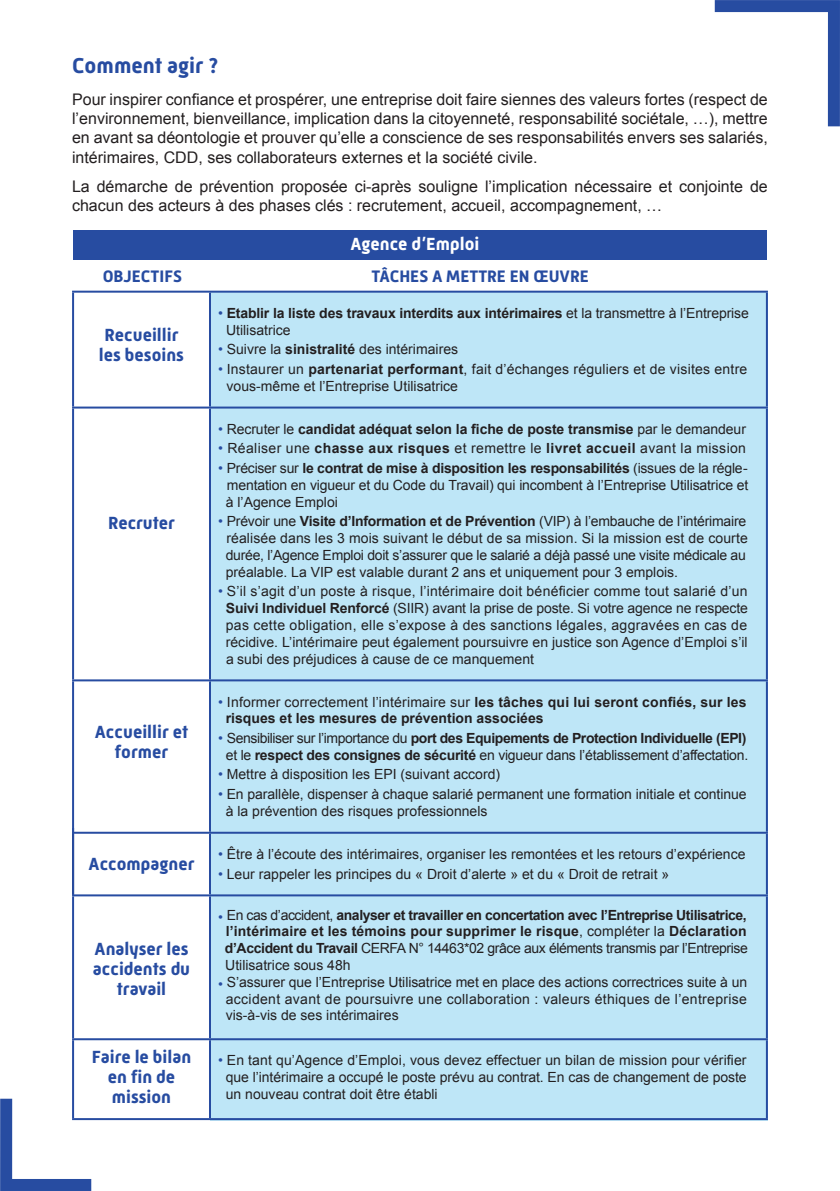
<style>
.page{position:relative;width:840px;height:1191px;background:#fff}
.page>*{position:absolute;margin:0;border:0;box-sizing:border-box;transform-origin:0 0}
.t1{font:700 22px "Mic 32 New";color:#274ca1}
.t2{font:700 18px/20px "Mic 32 New";color:#274ca1;text-align:center}
.t3{font:700 18px "Mic 32 New";color:#fff}
.t4{font:700 17px "Mic 32 New";color:#274ca1}
.t5{font:16px/19.2px "Arial";color:#231f20;text-align:justify}
.t6{font:14px "Arial";color:#231f20}
.t7{font:700 14px "Arial";letter-spacing:-.01em;color:#231f20}
.t8{font:700 14px "Arial";letter-spacing:-.03em;color:#231f20}
.t9{font:14px "Arial";letter-spacing:.025em;color:#231f20}
.t10{font:14px "Arial";letter-spacing:-.02em;color:#231f20}
.t11{font:14px "Arial";letter-spacing:-.03em;color:#231f20}
.t12{font:700 14px "Arial";letter-spacing:.01em;color:#231f20}
.t13{font:14px "Arial";letter-spacing:.02em;color:#231f20}
.s1{font-weight:400;color:#274ca1}
.s2{font-weight:400}
.s3{color:#274ca1}
.s4{font-weight:700}
</style>
<div class="page">
<div style="left:211px;top:292px;width:556px;height:828px;background:#bee6f7"></div>
<hr style="left:72px;top:291px;width:138px;height:2px;background:#274ca1">
<hr style="left:72px;top:293px;width:2px;height:113px;background:#274ca1">
<hr style="left:210px;top:291px;width:557px;height:2px;background:#274ca1">
<hr style="left:209px;top:293px;width:2px;height:113px;background:#274ca1">
<hr style="left:765px;top:293px;width:2px;height:113px;background:#274ca1">
<hr style="left:210px;top:406px;width:557px;height:2px;background:#274ca1">
<hr style="left:765px;top:408px;width:2px;height:271px;background:#274ca1">
<hr style="left:72px;top:406px;width:138px;height:2px;background:#274ca1">
<hr style="left:72px;top:408px;width:2px;height:271px;background:#274ca1">
<hr style="left:209px;top:408px;width:2px;height:271px;background:#274ca1">
<hr style="left:72px;top:679px;width:138px;height:2px;background:#274ca1">
<hr style="left:72px;top:681px;width:2px;height:150px;background:#274ca1">
<hr style="left:72px;top:831px;width:138px;height:2px;background:#274ca1">
<hr style="left:210px;top:679px;width:557px;height:2px;background:#274ca1">
<hr style="left:209px;top:681px;width:2px;height:150px;background:#274ca1">
<hr style="left:765px;top:681px;width:2px;height:150px;background:#274ca1">
<hr style="left:210px;top:831px;width:557px;height:2px;background:#274ca1">
<hr style="left:209px;top:833px;width:2px;height:61px;background:#274ca1">
<hr style="left:765px;top:833px;width:2px;height:61px;background:#274ca1">
<hr style="left:210px;top:894px;width:557px;height:2px;background:#274ca1">
<hr style="left:765px;top:896px;width:2px;height:142px;background:#274ca1">
<hr style="left:72px;top:894px;width:138px;height:2px;background:#274ca1">
<hr style="left:72px;top:896px;width:2px;height:142px;background:#274ca1">
<hr style="left:209px;top:896px;width:2px;height:142px;background:#274ca1">
<hr style="left:72px;top:1038px;width:138px;height:2px;background:#274ca1">
<hr style="left:72px;top:1040px;width:2px;height:78px;background:#274ca1">
<hr style="left:72px;top:1118px;width:138px;height:2px;background:#274ca1">
<hr style="left:210px;top:1038px;width:557px;height:2px;background:#274ca1">
<hr style="left:209px;top:1040px;width:2px;height:78px;background:#274ca1">
<hr style="left:765px;top:1040px;width:2px;height:78px;background:#274ca1">
<hr style="left:210px;top:1118px;width:557px;height:2px;background:#274ca1">
<div style="left:73px;top:230px;width:693px;height:30px;background:#274ca1"></div>
<svg style="left:714px;top:0;width:125px;height:127px"></svg>
<svg style="left:0;top:1086px;width:103px;height:105px"></svg>
<hr style="left:72px;top:828px;width:2px;height:67px;background:#274ca1">
<p class="t1" style="left:72px;top:53px;width:148px">Comment agir ?</p>
<p class="t5" style="left:72px;top:90px;width:697px">Pour inspirer confiance et prospérer, une entreprise doit faire siennes des valeurs fortes (respect de l’environnement, bienveillance, implication dans la citoyenneté, responsabilité sociétale, …), mettre en avant sa déontologie et prouver qu’elle a conscience de ses responsabilités envers ses salariés, intérimaires, CDD, ses collaborateurs externes et la société civile.</p>
<p class="t5" style="left:72px;top:177px;width:697px">La démarche de prévention proposée ci-après souligne l’implication nécessaire et conjointe de chacun des acteurs à des phases clés : recrutement, accueil, accompagnement, …</p>
<p class="t3" style="left:350px;top:233px;width:130px">Agence d’Emploi</p>
<p class="t4" style="left:103px;top:267px;width:81px">OBJECTIFS</p>
<p class="t4" style="left:371px;top:267px;width:219px">TÂCHES A METTRE EN ŒUVRE</p>
<p class="t2" style="left:105px;top:325px;width:75px">Recueillir</p>
<p class="t2" style="left:99px;top:345px;width:87px">les besoins</p>
<p class="t2" style="left:108px;top:513px;width:68px">Recruter</p>
<p class="t2" style="left:95px;top:722px;width:95px">Accueillir et former</p>
<p class="t2" style="left:89px;top:854px;width:107px">Accompagner</p>
<p class="t2" style="left:93px;top:939px;width:99px">Analyser les accidents du travail</p>
<p class="t2" style="left:92px;top:1046px;width:101px">Faire le bilan en fin de</p>
<p class="t2" style="left:112px;top:1086px;width:61px">mission</p>
<p class="t7" style="left:218px;top:303px;width:532px"><span class="s1">•</span> Etablir la liste des travaux interdits aux intérimaires <span class="s2">et la transmettre à l’Entreprise</span></p>
<p class="t6" style="left:226px;top:320px;width:66px">Utilisatrice</p>
<p class="t6" style="left:218px;top:340px;width:241px"><span class="s3">•</span> Suivre la <span class="s4">sinistralité</span> des intérimaires</p>
<p class="t6" style="left:218px;top:360px;width:530px"><span class="s3">•</span> Instaurer un <span class="s4">partenariat performant</span>, fait d’échanges réguliers et de visites entre</p>
<p class="t6" style="left:226px;top:377px;width:233px">vous-même et l’Entreprise Utilisatrice</p>
<p class="t7" style="left:218px;top:419px;width:529px"><span class="s1">•</span> <span class="s2">Recruter le</span> candidat adéquat selon la fiche de poste transmise <span class="s2">par le demandeur</span></p>
<p class="t9" style="left:218px;top:439px;width:529px"><span class="s3">•</span> Réaliser une <span class="s4">chasse aux risques</span> et remettre le <span class="s4">livret accueil</span> avant la mission</p>
<p class="t7" style="left:218px;top:459px;width:531px"><span class="s1">•</span> <span class="s2">Préciser sur</span> le contrat de mise à disposition les responsabilités <span class="s2">(issues de la régle-</span></p>
<p class="t6" style="left:227px;top:476px;width:522px">mentation en vigueur et du Code du Travail) qui incombent à l’Entreprise Utilisatrice et</p>
<p class="t6" style="left:226px;top:492px;width:114px">à l’Agence Emploi</p>
<p class="t6" style="left:218px;top:512px;width:529px"><span class="s3">•</span> Prévoir une <span class="s4">Visite d’Information et de Prévention</span> (VIP) à l’embauche de l’intérimaire</p>
<p class="t6" style="left:226px;top:529px;width:522px">réalisée dans les 3 mois suivant le début de sa mission. Si la mission est de courte</p>
<p class="t10" style="left:226px;top:546px;width:521px">durée, l’Agence Emploi doit s’assurer que le salarié a déjà passé une visite médicale au</p>
<p class="t6" style="left:226px;top:562px;width:453px">préalable. La VIP est valable durant 2 ans et uniquement pour 3 emplois.</p>
<p class="t6" style="left:218px;top:582px;width:531px"><span class="s3">•</span> S’il s’agit d’un poste à risque, l’intérimaire doit bénéficier comme tout salarié d’un</p>
<p class="t6" style="left:226px;top:599px;width:523px"><span class="s4">Suivi Individuel Renforcé</span> (SIIR) avant la prise de poste. Si votre agence ne respecte</p>
<p class="t13" style="left:226px;top:616px;width:522px">pas cette obligation, elle s’expose à des sanctions légales, aggravées en cas de</p>
<p class="t6" style="left:226px;top:632px;width:523px">récidive. L’intérimaire peut également poursuivre en justice son Agence d’Emploi s’il</p>
<p class="t6" style="left:226px;top:649px;width:309px">a subi des préjudices à cause de ce manquement</p>
<p class="t6" style="left:218px;top:692px;width:530px"><span class="s3">•</span> Informer correctement l’intérimaire sur <span class="s4">les tâches qui lui seront confiés, sur les</span></p>
<p class="t7" style="left:226px;top:709px;width:319px">risques et les mesures de prévention associées</p>
<p class="t8" style="left:218px;top:729px;width:529px"><span class="s1">•</span> <span class="s2">Sensibiliser sur l’importance du</span> port des Equipements de Protection Individuelle (EPI)</p>
<p class="t6" style="left:226px;top:745px;width:523px">et le <span class="s4">respect des consignes de sécurité</span> en vigueur dans l’établissement d’affectation.</p>
<p class="t6" style="left:218px;top:765px;width:283px"><span class="s3">•</span> Mettre à disposition les EPI (suivant accord)</p>
<p class="t6" style="left:218px;top:785px;width:530px"><span class="s3">•</span> En parallèle, dispenser à chaque salarié permanent une formation initiale et continue</p>
<p class="t6" style="left:226px;top:802px;width:263px">à la prévention des risques professionnels</p>
<p class="t6" style="left:218px;top:845px;width:528px"><span class="s3">•</span> Être à l’écoute des intérimaires, organiser les remontées et les retours d’expérience</p>
<p class="t6" style="left:218px;top:864px;width:452px"><span class="s3">•</span> Leur rappeler les principes du « Droit d’alerte » et du « Droit de retrait »</p>
<p class="t8" style="left:218px;top:905px;width:530px"><span class="s1">•</span> <span class="s2">En cas d’accident,</span> analyser et travailler en concertation avec l’Entreprise Utilisatrice,</p>
<p class="t12" style="left:226px;top:922px;width:522px">l’intérimaire et les témoins pour supprimer le risque<span class="s2">, compléter la</span> Déclaration</p>
<p class="t11" style="left:225px;top:939px;width:524px"><span class="s4">d’Accident du Travail</span> CERFA N° 14463*02 grâce aux éléments transmis par l’Entreprise</p>
<p class="t6" style="left:225px;top:956px;width:127px">Utilisatrice sous 48h</p>
<p class="t6" style="left:218px;top:972px;width:530px"><span class="s3">•</span> S’assurer que l’Entreprise Utilisatrice met en place des actions correctrices suite à un</p>
<p class="t9" style="left:226px;top:989px;width:522px">accident avant de poursuivre une collaboration : valeurs éthiques de l’entreprise</p>
<p class="t6" style="left:226px;top:1006px;width:174px">vis-à-vis de ses intérimaires</p>
<p class="t6" style="left:218px;top:1051px;width:530px"><span class="s3">•</span> En tant qu’Agence d’Emploi, vous devez effectuer un bilan de mission pour vérifier</p>
<p class="t6" style="left:226px;top:1068px;width:522px">que l’intérimaire a occupé le poste prévu au contrat. En cas de changement de poste</p>
<p class="t6" style="left:226px;top:1085px;width:213px">un nouveau contrat doit être établi</p>
</div>
